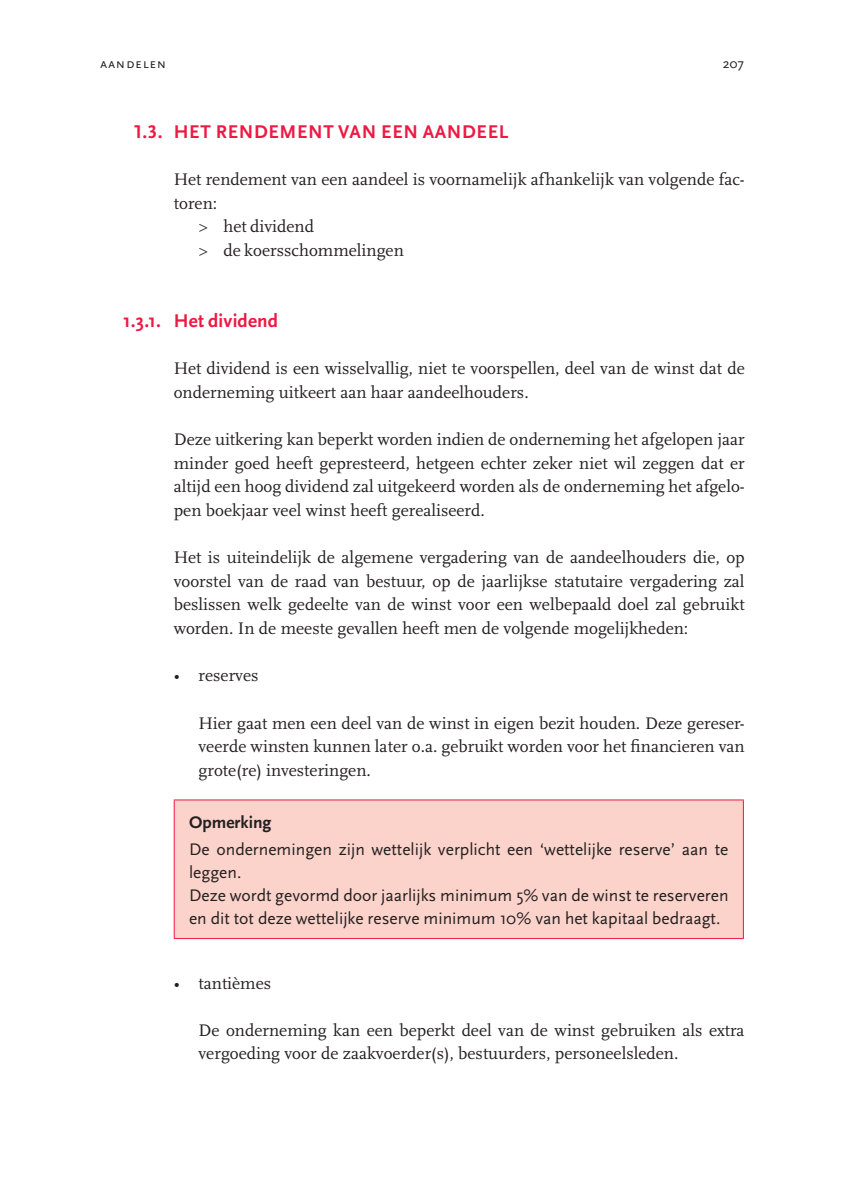
<style>
.page{position:relative;width:844px;height:1191px;background:#fff}
.page>*{position:absolute;margin:0;border:0;box-sizing:border-box;transform-origin:0 0}
.t1{font:700 19.25px "Scala Sans OT";letter-spacing:.035em;color:#ed1943}
.t2{font:17.5px/23.6px "Scala OT";color:#231f20;text-align:justify}
.t3{font:17.5px/22.8px "Scala Sans OT";color:#231f20}
.t4{font:700 17.5px "Scala Sans OT";color:#231f20}
.t5{font:14px "Scala Sans OT";letter-spacing:.05em;color:#231f20}
.s1{font-family:"Scala Sans OT";font-weight:300}
</style>
<div class="page">
<div style="left:174px;top:800px;width:569px;height:138px;background:#fbd3ca"></div>
<hr style="left:174px;top:799px;width:569px;height:1px;background:#ed1943">
<hr style="left:174px;top:800px;width:1px;height:138px;background:#ed1943">
<hr style="left:742px;top:800px;width:1px;height:138px;background:#ed1943">
<hr style="left:174px;top:938px;width:569px;height:1px;background:#ed1943">
<p class="t5" style="left:100px;top:56px;width:68px">aandelen</p>
<p class="t5" style="left:722px;top:56px;width:22px">207</p>
<p class="t1" style="left:134px;top:121px;width:375px">1.3. HET RENDEMENT VAN EEN AANDEEL</p>
<p class="t2" style="left:174px;top:168px;width:572px">Het rendement van een aandeel is voornamelijk afhankelijk van volgende fac-</p>
<p class="t2" style="left:174px;top:192px;width:45px">toren:</p>
<p class="t2" style="left:198px;top:215px;width:117px"><span class="s1">&gt;</span> het dividend</p>
<p class="t2" style="left:198px;top:239px;width:207px"><span class="s1">&gt;</span> de koersschommelingen</p>
<p class="t1" style="left:123px;top:310px;width:156px">1.3.1. HET DIVIDEND</p>
<p class="t2" style="left:174px;top:357px;width:572px">Het dividend is een wisselvallig, niet te voorspellen, deel van de winst dat de onderneming uitkeert aan haar aandeelhouders.</p>
<p class="t2" style="left:174px;top:428px;width:572px">Deze uitkering kan beperkt worden indien de onderneming het afgelopen jaar minder goed heeft gepresteerd, hetgeen echter zeker niet wil zeggen dat er altijd een hoog dividend zal uitgekeerd worden als de onderneming het afgelo&shy;pen boekjaar veel winst heeft gerealiseerd.</p>
<p class="t2" style="left:174px;top:546px;width:572px">Het is uiteindelijk de algemene vergadering van de aandeelhouders die, op voorstel van de raad van bestuur, op de jaarlijkse statutaire vergadering zal beslissen welk gedeelte van de winst voor een welbepaald doel zal gebruikt worden. In de meeste gevallen heeft men de volgende mogelijkheden:</p>
<p class="t2" style="left:174px;top:664px;width:86px">• reserves</p>
<p class="t2" style="left:198px;top:711px;width:547px">Hier gaat men een deel van de winst in eigen bezit houden. Deze gereser&shy;veerde winsten kunnen later o.a. gebruikt worden voor het financieren van grote(re) investeringen.</p>
<p class="t4" style="left:189px;top:812px;width:84px">OPMERKING</p>
<p class="t3" style="left:189px;top:838px;width:541px">De ondernemingen zijn wettelijk verplicht een ‘wettelijke reserve’ aan te leggen.<br>Deze wordt gevormd door jaarlijks minimum 5% van de winst te reserveren en dit tot deze wettelijke reserve minimum 10% van het kapitaal bedraagt.</p>
<p class="t2" style="left:174px;top:971px;width:99px">• tantièmes</p>
<p class="t2" style="left:198px;top:1018px;width:547px">De onderneming kan een beperkt deel van de winst gebruiken als extra vergoeding voor de zaakvoerder(s), bestuurders, personeelsleden.</p>
</div>
